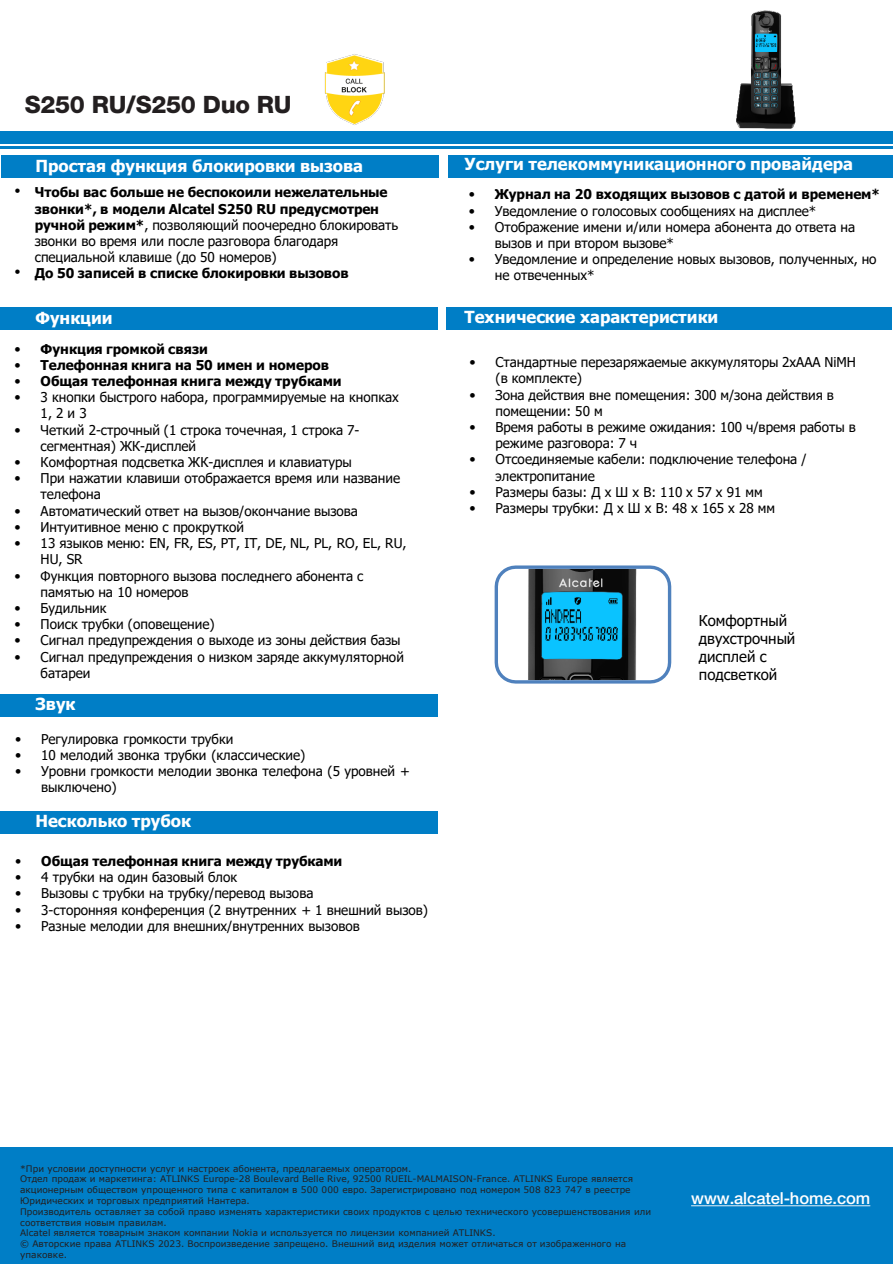
<style>
.page{position:relative;width:893px;height:1264px;background:#fff}
.page>*{position:absolute;margin:0;border:0;box-sizing:border-box;transform-origin:0 0}
.t1{font:800 24px "Helvetica Neue LT Std";letter-spacing:-.015em;color:#231f20}
.t2{font:700 16.5px "Tahoma";color:#fff}
.t3{font:500 16.5px "Helvetica Neue LT Std";letter-spacing:-.005em;color:#fff}
.t4{font:15px/18px "Tahoma";color:#000}
.t5{font:13.5px/16.2px "Tahoma";letter-spacing:-.005em;color:#000}
.t6{font:700 13.5px "Tahoma";color:#000}
.t7{font:9px/10.8px "Verdana";letter-spacing:.005em;color:#231f20}
.s1{font-family:"Arial";font-size:17.4px}
.s2{font-weight:700}
.s3{font-family:"Arial";font-weight:400;font-size:17.4px}
.s4{font-family:"Palatino Linotype";font-weight:400}
.s5{font-family:"Palatino Linotype"}
</style>
<div class="page">
<div style="left:0;top:1147px;width:892px;height:116px;background:#007ec6"></div>
<div style="left:1px;top:132px;width:891px;height:17px;background:#007ec6"></div>
<div style="left:1px;top:155px;width:437px;height:22px;background:#007ec6"></div>
<div style="left:448px;top:155px;width:444px;height:22px;background:#007ec6"></div>
<img style="left:299px;top:54px;width:105px;height:78px">
<div style="left:0;top:694px;width:438px;height:22px;background:#007ec6"></div>
<div style="left:446px;top:307px;width:445px;height:23px;background:#007ec6"></div>
<div style="left:0;top:307px;width:437px;height:23px;background:#007ec6"></div>
<div style="left:0;top:811px;width:437px;height:22px;background:#007ec6"></div>
<hr style="left:1px;top:144px;width:891px;height:2px;background:#fff">
<img style="left:891px;top:307px;width:1px;height:23px">
<img style="left:678px;top:10px;width:176px;height:122px">
<svg style="left:494px;top:565px;width:178px;height:119px"></svg>
<p class="t1" style="left:25px;top:90px;width:268px">S250 RU/S250 Duo RU</p>
<p class="t2" style="left:35px;top:155px;width:329px">Простая функция блокировки вызова</p>
<p class="t5" style="left:35px;top:185px;width:365px;text-indent:-20px"><span class="s1">•</span> <span class="s2">Чтобы вас больше не беспокоили нежелательные звонки*, в модели Alcatel S250 RU предусмотрен ручной режим*</span>, позволяющий поочередно блокировать звонки во время или после разговора благодаря специальной клавише (до 50 номеров)</p>
<p class="t6" style="left:14px;top:264px;width:336px"><span class="s3">•</span> До 50 записей в списке блокировки вызовов</p>
<p class="t2" style="left:464px;top:152px;width:390px">Услуги телекоммуникационного провайдера</p>
<p class="t6" style="left:468px;top:185px;width:413px"><span class="s4">•</span> Журнал на 20 входящих вызовов с датой и временем*</p>
<p class="t5" style="left:468px;top:203px;width:350px"><span class="s5">•</span> Уведомление о голосовых сообщениях на дисплее*</p>
<p class="t5" style="left:495px;top:219px;width:362px;text-indent:-27px"><span class="s5">•</span> Отображение имени и/или номера абонента до ответа на вызов и при втором вызове*</p>
<p class="t5" style="left:495px;top:252px;width:383px;text-indent:-27px"><span class="s5">•</span> Уведомление и определение новых вызовов, полученных, но не отвеченных*</p>
<p class="t2" style="left:35px;top:306px;width:79px">Функции</p>
<p class="t2" style="left:464px;top:305px;width:255px">Технические характеристики</p>
<p class="t5" style="left:495px;top:355px;width:362px;text-indent:-27px"><span class="s5">•</span> Стандартные перезаряжаемые аккумуляторы 2xAAA NiMH (в комплекте)</p>
<p class="t5" style="left:495px;top:387px;width:340px;text-indent:-27px"><span class="s5">•</span> Зона действия вне помещения: 300 м/зона действия в помещении: 50 м</p>
<p class="t5" style="left:495px;top:419px;width:362px;text-indent:-27px"><span class="s5">•</span> Время работы в режиме ожидания: 100 ч/время работы в режиме разговора: 7 ч</p>
<p class="t5" style="left:495px;top:452px;width:312px;text-indent:-27px"><span class="s5">•</span> Отсоединяемые кабели: подключение телефона / электропитание</p>
<p class="t5" style="left:468px;top:484px;width:296px"><span class="s5">•</span> Размеры базы: Д x Ш x В: 110 x 57 x 91 мм</p>
<p class="t5" style="left:468px;top:500px;width:308px"><span class="s5">•</span> Размеры трубки: Д x Ш x В: 48 x 165 x 28 мм</p>
<p class="t6" style="left:14px;top:339px;width:196px"><span class="s4">•</span> Функция громкой связи</p>
<p class="t6" style="left:14px;top:355px;width:317px"><span class="s4">•</span> Телефонная книга на 50 имен и номеров</p>
<p class="t6" style="left:14px;top:371px;width:329px"><span class="s4">•</span> Общая телефонная книга между трубками</p>
<p class="t5" style="left:41px;top:390px;width:359px;text-indent:-27px"><span class="s5">•</span> 3 кнопки быстрого набора, программируемые на кнопках<br>1, 2 и 3</p>
<p class="t5" style="left:41px;top:422px;width:320px;text-indent:-27px"><span class="s5">•</span> Четкий 2-строчный (1 строка точечная, 1 строка 7- сегментная) ЖК-дисплей</p>
<p class="t5" style="left:14px;top:454px;width:340px"><span class="s5">•</span> Комфортная подсветка ЖК-дисплея и клавиатуры</p>
<p class="t5" style="left:41px;top:471px;width:361px;text-indent:-27px"><span class="s5">•</span> При нажатии клавиши отображается время или название телефона</p>
<p class="t5" style="left:14px;top:503px;width:346px"><span class="s5">•</span> Автоматический ответ на вызов/окончание вызова</p>
<p class="t5" style="left:14px;top:519px;width:232px"><span class="s5">•</span> Интуитивное меню с прокруткой</p>
<p class="t5" style="left:41px;top:535px;width:367px;text-indent:-27px"><span class="s5">•</span> 13 языков меню: EN, FR, ES, PT, IT, DE, NL, PL, RO, EL, RU,<br>HU, SR</p>
<p class="t5" style="left:41px;top:568px;width:324px;text-indent:-27px"><span class="s5">•</span> Функция повторного вызова последнего абонента с памятью на 10 номеров</p>
<p class="t5" style="left:14px;top:600px;width:94px"><span class="s5">•</span> Будильник</p>
<p class="t5" style="left:14px;top:616px;width:202px"><span class="s5">•</span> Поиск трубки (оповещение)</p>
<p class="t5" style="left:14px;top:633px;width:388px"><span class="s5">•</span> Сигнал предупреждения о выходе из зоны действия базы</p>
<p class="t5" style="left:41px;top:649px;width:365px;text-indent:-27px"><span class="s5">•</span> Сигнал предупреждения о низком заряде аккумуляторной батареи</p>
<p class="t4" style="left:698px;top:612px;width:98px">Комфортный двухстрочный дисплей с подсветкой</p>
<p class="t2" style="left:35px;top:692px;width:42px">Звук</p>
<p class="t5" style="left:14px;top:731px;width:220px"><span class="s5">•</span> Регулировка громкости трубки</p>
<p class="t5" style="left:14px;top:747px;width:292px"><span class="s5">•</span> 10 мелодий звонка трубки (классические)</p>
<p class="t5" style="left:41px;top:763px;width:370px;text-indent:-27px"><span class="s5">•</span> Уровни громкости мелодии звонка телефона (5 уровней + выключено)</p>
<p class="t2" style="left:35px;top:809px;width:157px">Несколько трубок</p>
<p class="t6" style="left:14px;top:851px;width:329px"><span class="s4">•</span> Общая телефонная книга между трубками</p>
<p class="t5" style="left:14px;top:869px;width:224px"><span class="s5">•</span> 4 трубки на один базовый блок</p>
<p class="t5" style="left:14px;top:886px;width:301px"><span class="s5">•</span> Вызовы с трубки на трубку/перевод вызова</p>
<p class="t5" style="left:14px;top:902px;width:415px"><span class="s5">•</span> 3-сторонняя конференция (2 внутренних + 1 внешний вызов)</p>
<p class="t5" style="left:14px;top:918px;width:347px"><span class="s5">•</span> Разные мелодии для внешних/внутренних вызовов</p>
<p class="t7" style="left:20px;top:1162px;width:392px">*При условии доступности услуг и настроек абонента, предлагаемых оператором.</p>
<p class="t7" style="left:20px;top:1173px;width:614px">Отдел продаж и маркетинга: ATLINKS Europe-28 Boulevard Belle Rive, 92500 RUEIL-MALMAISON-France. ATLINKS Europe является акционерным обществом упрощенного типа с капиталом в 500 000 евро. Зарегистрировано под номером 508 823 747 в реестре<br>Юридических и торговых предприятий Нантера.</p>
<p class="t7" style="left:20px;top:1205px;width:632px">Производитель оставляет за собой право изменять характеристики своих продуктов с целью технического усовершенствования или соответствия новым правилам.</p>
<p class="t7" style="left:20px;top:1227px;width:477px">Alcatel является товарным знаком компании Nokia и используется по лицензии компанией ATLINKS.</p>
<p class="t7" style="left:20px;top:1237px;width:607px">© Авторские права ATLINKS 2023. Воспроизведение запрещено. Внешний вид изделия может отличаться от изображенного на упаковке.</p>
<p class="t3" style="left:691px;top:1187px;width:181px">www.alcatel-home.com</p>
</div>
